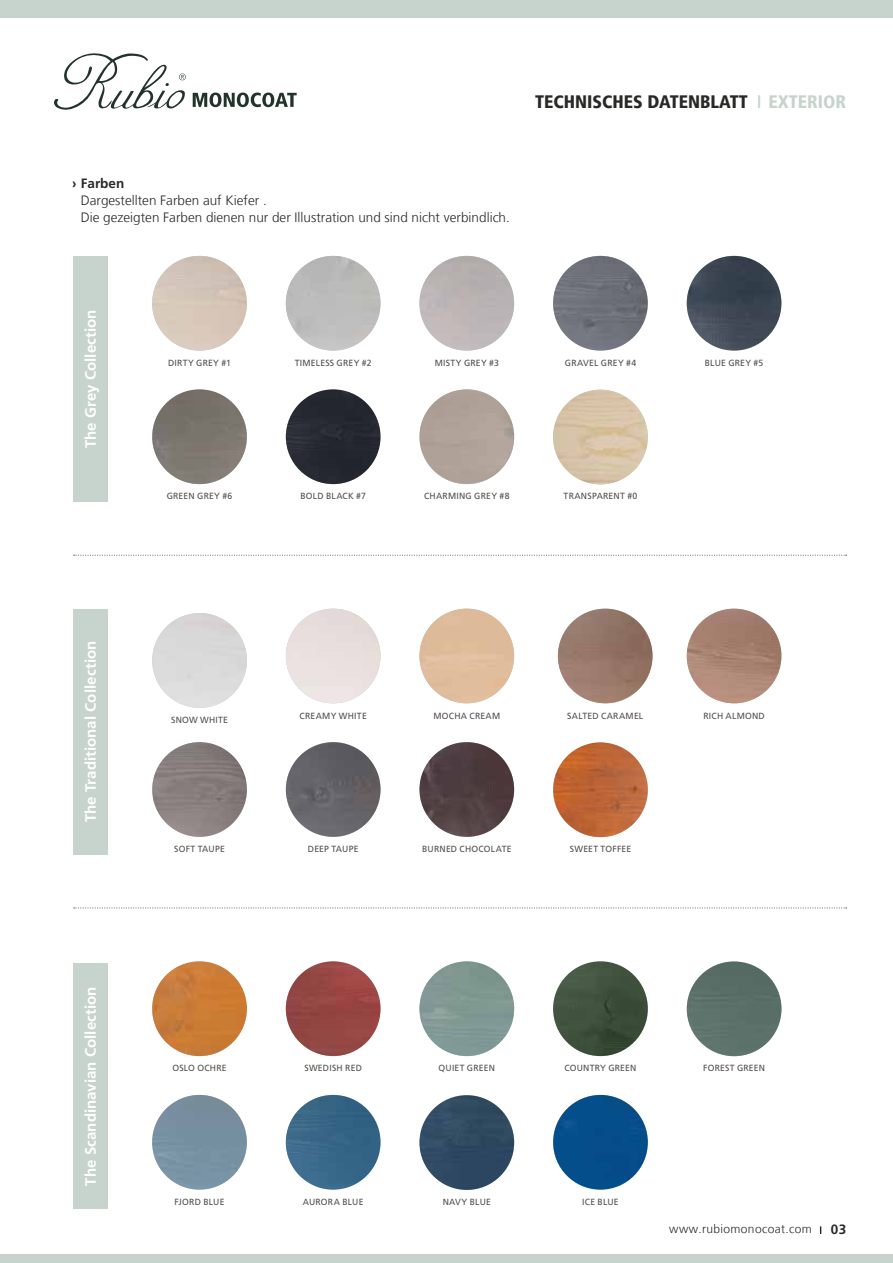
<style>
.page{position:relative;width:893px;height:1263px;background:#fff}
.page>*{position:absolute;margin:0;border:0;box-sizing:border-box;transform-origin:0 0}
.t1{font:900 condensed 18px "Frutiger 77";color:#282827}
.t2{font:700 15px "Frutiger LT Std";letter-spacing:.005em;color:#fff}
.t3{font:300 13.5px/16.2px "Frutiger LT";color:#282827}
.t4{font:700 13.5px "Frutiger LT Std";color:#282827}
.t5{font:300 12px "Frutiger LT";letter-spacing:.03em;color:#282827}
.t6{font:9px "Frutiger LT Std";letter-spacing:.025em;color:#524e4b}
.s1{color:#c7d4ce}
.s2{font-family:"Frutiger LT Std";font-weight:700;font-size:9.15px}
.s3{font-family:"Frutiger LT Std";font-weight:700;font-size:13.5px}
</style>
<div class="page">
<div style="left:419px;top:389px;width:95px;height:95px;background:#afa198;border-radius:47px"></div>
<img style="left:553px;top:390px;width:95px;height:94px;border-radius:47px">
<div style="left:286px;top:389px;width:94px;height:95px;background:#252831;border-radius:47px"></div>
<img style="left:152px;top:389px;width:95px;height:95px;border-radius:47px">
<img style="left:152px;top:256px;width:95px;height:95px;border-radius:47px">
<img style="left:286px;top:256px;width:94px;height:95px;border-radius:47px">
<img style="left:419px;top:256px;width:95px;height:95px;border-radius:47px">
<img style="left:553px;top:256px;width:95px;height:95px;border-radius:47px">
<img style="left:687px;top:256px;width:94px;height:95px;border-radius:47px">
<div style="left:73px;top:256px;width:34px;height:246px;background:#c7d4ce"></div>
<svg style="left:74px;top:555px;width:773px;height:1px"></svg>
<svg style="left:74px;top:907px;width:773px;height:1px"></svg>
<div style="left:73px;top:963px;width:34px;height:246px;background:#c7d4ce"></div>
<img style="left:286px;top:1095px;width:94px;height:94px;border-radius:47px">
<img style="left:419px;top:1095px;width:95px;height:95px;border-radius:47px">
<img style="left:152px;top:1095px;width:95px;height:94px;border-radius:47px">
<div style="left:553px;top:1095px;width:95px;height:94px;background:#044e8b;border-radius:47px"></div>
<div style="left:687px;top:961px;width:94px;height:95px;background:#5b7069;border-radius:47px"></div>
<img style="left:152px;top:961px;width:95px;height:95px;border-radius:47px">
<img style="left:286px;top:961px;width:94px;height:95px;border-radius:47px">
<img style="left:419px;top:961px;width:95px;height:95px;border-radius:47px">
<img style="left:553px;top:961px;width:95px;height:95px;border-radius:47px">
<div style="left:152px;top:613px;width:95px;height:95px;background:#dadada;border-radius:47px"></div>
<img style="left:286px;top:742px;width:95px;height:95px;border-radius:47px">
<img style="left:152px;top:742px;width:95px;height:95px;border-radius:47px">
<div style="left:419px;top:609px;width:95px;height:94px;background:#dfbc9b;border-radius:47px"></div>
<img style="left:687px;top:609px;width:94px;height:94px;border-radius:47px">
<img style="left:558px;top:609px;width:94px;height:94px;border-radius:47px">
<img style="left:419px;top:742px;width:95px;height:95px;border-radius:47px">
<img style="left:553px;top:742px;width:95px;height:95px;border-radius:47px">
<div style="left:73px;top:609px;width:34px;height:245px;background:#c7d4ce"></div>
<svg style="left:54px;top:53px;width:132px;height:57px"></svg>
<svg style="left:193px;top:93px;width:104px;height:14px"></svg>
<div style="left:0;top:0;width:893px;height:18px;background:#c7d4ce"></div>
<div style="left:0;top:1254px;width:893px;height:9px;background:#c7d4ce"></div>
<h1 class="t1" style="left:535px;top:91px;width:312px">TECHNISCHES DATENBLATT <span class="s1">I EXTERIOR</span></h1>
<h3 class="t4" style="left:72px;top:176px;width:54px">› Farben</h3>
<h3 class="t3" style="left:81px;top:193px;width:431px">Dargestellten Farben auf Kiefer .<br>Die gezeigten Farben dienen nur der Illustration und sind nicht verbindlich.</h3>
<h2 class="t2" style="left:82px;top:448px;width:140px;rotate:-90deg">The Grey Collection</h2>
<h2 class="t2" style="left:82px;top:822px;width:183px;rotate:-90deg">The Traditional Collection</h2>
<h2 class="t2" style="left:82px;top:1186px;width:201px;rotate:-90deg">The Scandinavian Collection</h2>
<p class="t6" style="left:168px;top:357px;width:65px">DIRTY GREY #1</p>
<p class="t6" style="left:295px;top:357px;width:78px">TIMELESS GREY #2</p>
<p class="t6" style="left:435px;top:357px;width:66px">MISTY GREY #3</p>
<p class="t6" style="left:565px;top:357px;width:73px">GRAVEL GREY #4</p>
<p class="t6" style="left:705px;top:357px;width:60px">BLUE GREY #5</p>
<p class="t6" style="left:167px;top:491px;width:67px">GREEN GREY #6</p>
<p class="t6" style="left:300px;top:491px;width:67px">BOLD BLACK #7</p>
<p class="t6" style="left:424px;top:491px;width:87px">CHARMING GREY #8</p>
<p class="t6" style="left:564px;top:491px;width:75px">TRANSPARENT #0</p>
<p class="t6" style="left:171px;top:715px;width:58px">SNOW WHITE</p>
<p class="t6" style="left:300px;top:710px;width:69px">CREAMY WHITE</p>
<p class="t6" style="left:433px;top:710px;width:68px">MOCHA CREAM</p>
<p class="t6" style="left:567px;top:710px;width:77px">SALTED CARAMEL</p>
<p class="t6" style="left:703px;top:710px;width:63px">RICH ALMOND</p>
<p class="t6" style="left:174px;top:844px;width:52px">SOFT TAUPE</p>
<p class="t6" style="left:308px;top:844px;width:52px">DEEP TAUPE</p>
<p class="t6" style="left:422px;top:844px;width:91px">BURNED CHOCOLATE</p>
<p class="t6" style="left:570px;top:844px;width:63px">SWEET TOFFEE</p>
<p class="t6" style="left:172px;top:1063px;width:56px">OSLO OCHRE</p>
<p class="t6" style="left:175px;top:1196px;width:51px">FJORD BLUE</p>
<p class="t6" style="left:304px;top:1063px;width:59px">SWEDISH RED</p>
<p class="t6" style="left:703px;top:1063px;width:63px">FOREST GREEN</p>
<p class="t6" style="left:439px;top:1063px;width:58px">QUIET GREEN</p>
<p class="t6" style="left:564px;top:1063px;width:73px">COUNTRY GREEN</p>
<p class="t6" style="left:303px;top:1196px;width:62px">AURORA BLUE</p>
<p class="t6" style="left:443px;top:1196px;width:50px">NAVY BLUE</p>
<p class="t6" style="left:582px;top:1196px;width:38px">ICE BLUE</p>
<h3 class="t5" style="left:669px;top:1222px;width:178px">www.rubiomonocoat.com <span class="s2">I</span> <span class="s3">03</span></h3>
</div>
